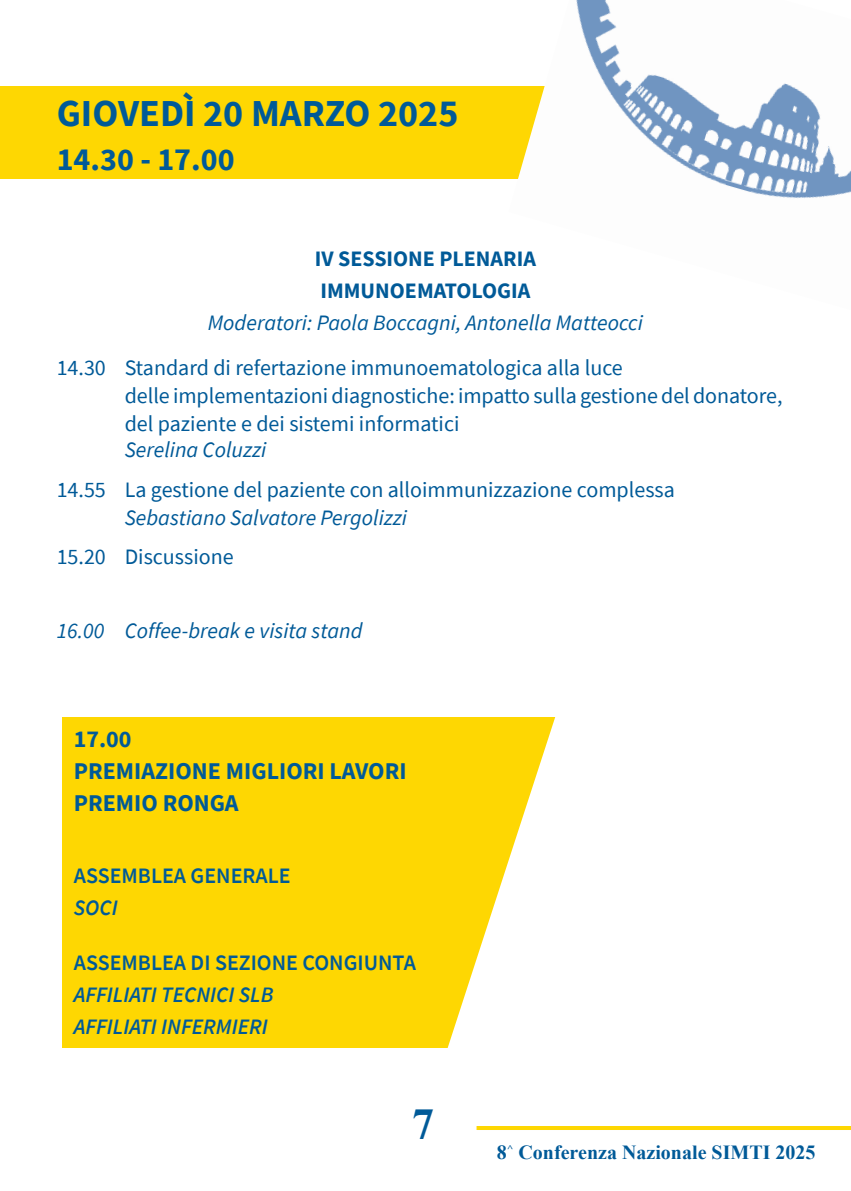
<style>
.page{position:relative;width:851px;height:1191px;background:#fff}
.page>*{position:absolute;margin:0;border:0;box-sizing:border-box;transform-origin:0 0}
.t1{font:700 44px "Times New Roman";color:#005a98}
.Giorno_OK{font:700 38px "Source Sans Pro";color:#005a98}
.Giorno_OK-2{font:700 32px "Source Sans Pro";color:#005a98}
.Titolo_grande_OK{font:700 24px "Source Sans Pro";color:#005a98}
.Corpo_testo_OK{font:22px/28px "Source Sans Pro";color:#005a98}
.Relatore_OK{font:italic 22px "Source Sans Pro";color:#005a98}
.Titolo_grande_OK-2{font:600 22px "Source Sans Pro";color:#005a98}
.Moderatori_plenaria{font:italic 22px "Source Sans Pro";color:#005a98}
.Titolo_grande_OK-3{font:italic 600 22px "Source Sans Pro";color:#005a98}
.Titolo_plenarie_OK{font:700 22px "Source Sans Pro";color:#005a98}
.Corpo_testo_OK-2{font:italic 22px "Source Sans Pro";color:#005a98}
.Corpo_testo_OK_riga{font:22px "Source Sans Pro";color:#005a98}
.t2{font:700 20px "Times New Roman";color:#005a98}
</style>
<div class="page">
<hr style="left:476px;top:1126px;width:374px;height:4px;background:#fed702">
<div style="left:62px;top:717px;width:500px;height:331px;background:#fed702"></div>
<div style="left:0;top:86px;width:607px;height:93px;background:#fed702"></div>
<img style="left:518px;top:0;width:332px;height:198px">
<svg style="left:447px;top:717px;width:115px;height:331px;fill:#fff"></svg>
<p class="Giorno_OK" style="left:57px;top:87px;width:403px">GIOVEDÌ 20 MARZO 2025</p>
<p class="Giorno_OK-2" style="left:57px;top:137px;width:179px">14.30 - 17.00</p>
<p class="Titolo_plenarie_OK" style="left:315px;top:244px;width:222px">IV SESSIONE PLENARIA</p>
<p class="Titolo_plenarie_OK" style="left:320px;top:275px;width:211px">IMMUNOEMATOLOGIA</p>
<p class="Moderatori_plenaria" style="left:208px;top:308px;width:436px">Moderatori: Paola Boccagni, Antonella Matteocci</p>
<p class="Corpo_testo_OK" style="left:57px;top:353px;width:567px">14.30 Standard di refertazione immunoematologica alla luce</p>
<p class="Corpo_testo_OK" style="left:125px;top:381px;width:659px">delle implementazioni diagnostiche: impatto sulla gestione del donatore, del paziente e dei sistemi informatici</p>
<p class="Relatore_OK" style="left:125px;top:436px;width:143px">Serelina Coluzzi</p>
<p class="Corpo_testo_OK" style="left:57px;top:475px;width:619px">14.55 La gestione del paziente con alloimmunizzazione complessa</p>
<p class="Relatore_OK" style="left:125px;top:503px;width:284px">Sebastiano Salvatore Pergolizzi</p>
<p class="Corpo_testo_OK_riga" style="left:57px;top:542px;width:178px">15.20 Discussione</p>
<p class="Corpo_testo_OK-2" style="left:57px;top:616px;width:307px">16.00 Coffee-break e visita stand</p>
<p class="Titolo_grande_OK" style="left:74px;top:722px;width:59px">17.00</p>
<p class="Titolo_grande_OK" style="left:74px;top:754px;width:334px">PREMIAZIONE MIGLIORI LAVORI</p>
<p class="Titolo_grande_OK" style="left:74px;top:786px;width:166px">PREMIO RONGA</p>
<p class="Titolo_grande_OK-2" style="left:74px;top:861px;width:218px">ASSEMBLEA GENERALE</p>
<p class="Titolo_grande_OK-3" style="left:74px;top:893px;width:45px">SOCI</p>
<p class="Titolo_grande_OK-2" style="left:74px;top:948px;width:344px">ASSEMBLEA DI SEZIONE CONGIUNTA</p>
<p class="Titolo_grande_OK-3" style="left:74px;top:980px;width:202px">AFFILIATI TECNICI SLB</p>
<p class="Titolo_grande_OK-3" style="left:74px;top:1012px;width:196px">AFFILIATI INFERMIERI</p>
<h1 class="t1" style="left:412px;top:1092px;width:23px">7</h1>
<p class="t2" style="left:496px;top:1138px;width:320px">8<sup>^</sup> Conferenza Nazionale SIMTI 2025</p>
</div>
